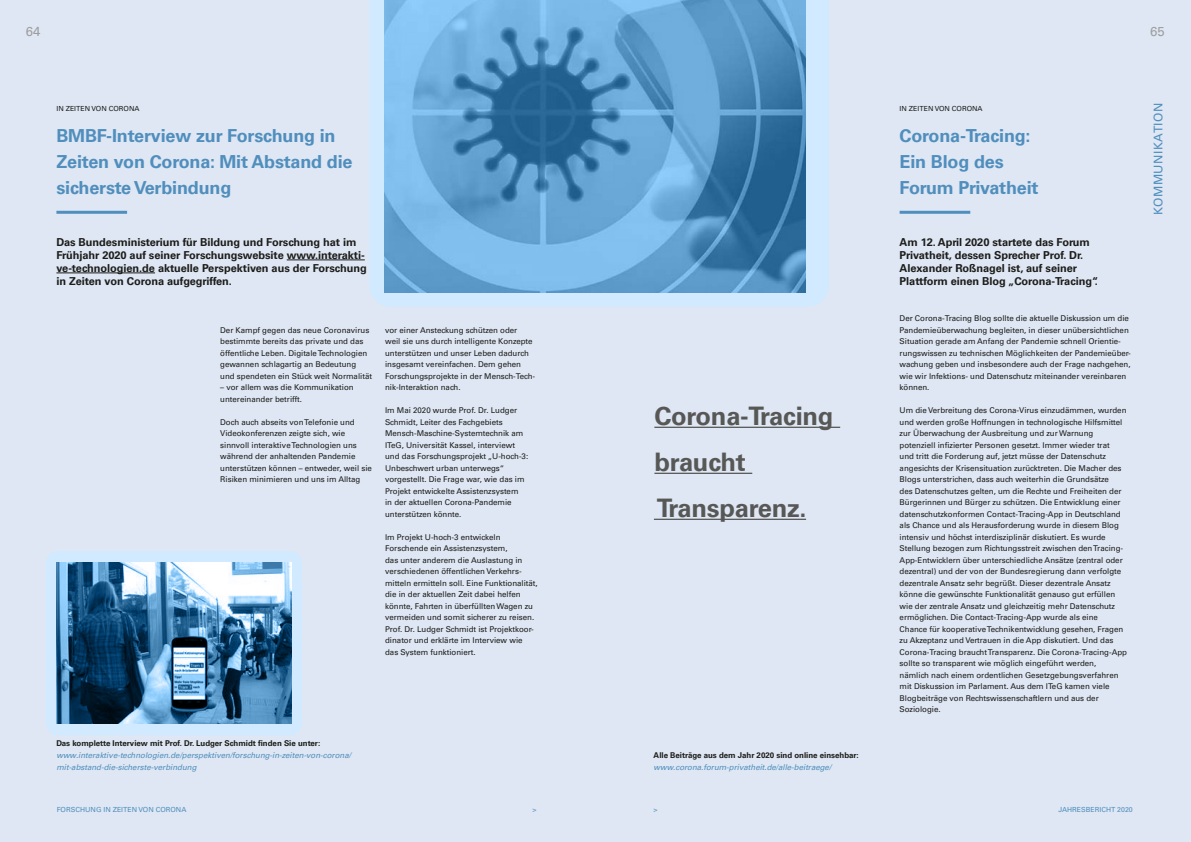
<style>
.page{position:relative;width:1191px;height:842px;background:#dee7f3}
.page>*{position:absolute;margin:0;border:0;box-sizing:border-box;transform-origin:0 0}
.t1{font:700 25.6px/46px "Univers LT Pro 65";letter-spacing:-.01em;color:#575756}
.t2{font:700 18px/26px "Univers LT Pro 65";letter-spacing:-.01em;color:#508ebd}
.t3{font:13px "Univers LT Pro 55 Roman";color:#9d9d9d}
.t4{font:12px "Univers LT Pro 55 Roman";letter-spacing:.04em;color:#508ebd}
.t5{font:700 11px/13px "Univers LT Pro 65";letter-spacing:-.005em;color:#1d1d1b}
.t6{font:8px/11.5px "Univers LT Pro 55 Roman";color:#1d1d1b}
.t7{font:italic 8px/12px "Univers LT Pro 55";color:#508ebd}
.t8{font:700 8px "Univers LT Pro 65";color:#1d1d1b}
.t9{font:7px "Univers LT Pro 55 Roman";color:#508ebd}
.t10{font:7px "Univers LT Pro 55 Roman";color:#1d1d1b}
</style>
<div class="page">
<hr style="left:654px;top:427px;width:186px;height:1px;background:#575756">
<hr style="left:654px;top:473px;width:98px;height:1px;background:#575756">
<hr style="left:654px;top:519px;width:152px;height:1px;background:#575756">
<hr style="left:287px;top:260px;width:78px;height:1px;background:#1d1d1b">
<hr style="left:56px;top:273px;width:99px;height:1px;background:#1d1d1b">
<hr style="left:56px;top:211px;width:71px;height:3px;background:#508ebd">
<hr style="left:899px;top:211px;width:71px;height:3px;background:#508ebd">
<svg style="left:46px;top:551px;width:256px;height:184px"></svg>
<svg style="left:369px;top:0;width:460px;height:306px;background:#6aa4d0"></svg>
<h3 class="t3" style="left:26px;top:22px;width:16px">64</h3>
<h3 class="t3" style="left:1150px;top:22px;width:16px">65</h3>
<p class="t10" style="left:56px;top:103px;width:85px">IN ZEITEN VON CORONA</p>
<h2 class="t2" style="left:56px;top:121px;width:298px">BMBF-Interview zur Forschung in<br>Zeiten von Corona: Mit Abstand die sicherste Verbindung</h2>
<h3 class="t5" style="left:56px;top:235px;width:312px">Das Bundesministerium für Bildung und Forschung hat im Frühjahr 2020 auf seiner Forschungswebsite www.interakti&shy;ve-technologien.de aktuelle Perspektiven aus der Forschung in Zeiten von Corona aufgegriffen.</h3>
<p class="t6" style="left:220px;top:324px;width:153px">Der Kampf gegen das neue Coronavirus bestimmte bereits das private und das öffentliche Leben. Digitale Technologien gewannen schlagartig an Bedeutung und spendeten ein Stück weit Normalität</p>
<p class="t6" style="left:220px;top:381px;width:135px">– vor allem was die Kommunikation untereinander betrifft.</p>
<p class="t6" style="left:220px;top:416px;width:153px">Doch auch abseits von Telefonie und Videokonferenzen zeigte sich, wie sinnvoll interaktive Technologien uns während der anhaltenden Pandemie unterstützen können – entweder, weil sie Risiken minimieren und uns im Alltag</p>
<p class="t6" style="left:385px;top:324px;width:152px">vor einer Ansteckung schützen oder<br>weil sie uns durch intelligente Konzepte unterstützen und unser Leben dadurch insgesamt vereinfachen. Dem gehen Forschungsprojekte in der Mensch-Tech&shy;nik-Interaktion nach.</p>
<p class="t6" style="left:385px;top:404px;width:145px">Im Mai 2020 wurde Prof. Dr. Ludger Schmidt, Leiter des Fachgebiets Mensch-Maschine-Systemtechnik am ITeG, Universität Kassel, interviewt und das Forschungsprojekt „U-hoch-3:<br>Unbeschwert urban unterwegs“ vorgestellt. Die Frage war, wie das im Projekt entwickelte Assistenzsystem<br>in der aktuellen Corona-Pandemie unterstützen könnte.</p>
<p class="t6" style="left:385px;top:531px;width:154px">Im Projekt U-hoch-3 entwickeln Forschende ein Assistenzsystem,<br>das unter anderem die Auslastung in verschiedenen öffentlichen Verkehrs&shy;mitteln ermitteln soll. Eine Funktionalität, die in der aktuellen Zeit dabei helfen könnte, Fahrten in überfüllten Wagen zu vermeiden und somit sicherer zu reisen.<br>Prof. Dr. Ludger Schmidt ist Projektkoor&shy;dinator und erklärte im Interview wie<br>das System funktioniert.</p>
<p class="t8" style="left:56px;top:738px;width:265px">Das komplette Interview mit Prof. Dr. Ludger Schmidt finden Sie unter:</p>
<p class="t7" style="left:56px;top:749px;width:296px">www.interaktive-technologien.de/perspektiven/forschung-in-zeiten-von-corona/ mit-abstand-die-sicherste-verbindung</p>
<h1 class="t1" style="left:654px;top:391px;width:181px">Corona-Tracing braucht<br>Transparenz.</h1>
<p class="t8" style="left:653px;top:750px;width:207px">Alle Beiträge aus dem Jahr 2020 sind online einsehbar:</p>
<p class="t7" style="left:653px;top:761px;width:179px">www.corona.forum-privatheit.de/alle-beitraege/</p>
<p class="t10" style="left:899px;top:103px;width:85px">IN ZEITEN VON CORONA</p>
<h2 class="t2" style="left:899px;top:121px;width:140px">Corona-Tracing:<br>Ein Blog des<br>Forum Privatheit</h2>
<h3 class="t5" style="left:899px;top:235px;width:200px">Am 12. April 2020 startete das Forum Privatheit, dessen Sprecher Prof. Dr.<br>Alexander Roßnagel ist, auf seiner Plattform einen Blog „Corona-Tracing“.</h3>
<p class="t6" style="left:899px;top:312px;width:233px">Der Corona-Tracing Blog sollte die aktuelle Diskussion um die Pandemieüberwachung begleiten, in dieser unübersichtlichen Situation gerade am Anfang der Pandemie schnell Orientie&shy;rungswissen zu technischen Möglichkeiten der Pandemieüber&shy;wachung geben und insbesondere auch der Frage nachgehen, wie wir Infektions- und Datenschutz miteinander vereinbaren können.</p>
<p class="t6" style="left:899px;top:404px;width:229px">Um die Verbreitung des Corona-Virus einzudämmen, wurden und werden große Hoffnungen in technologische Hilfsmittel zur Überwachung der Ausbreitung und zur Warnung potenziell infizierter Personen gesetzt. Immer wieder trat<br>und tritt die Forderung auf, jetzt müsse der Datenschutz angesichts der Krisensituation zurücktreten. Die Macher des Blogs unterstrichen, dass auch weiterhin die Grundsätze<br>des Datenschutzes gelten, um die Rechte und Freiheiten der Bürgerinnen und Bürger zu schützen. Die Entwicklung einer datenschutzkonformen Contact-Tracing-App in Deutschland als Chance und als Herausforderung wurde in diesem Blog intensiv und höchst interdisziplinär diskutiert. Es wurde Stellung bezogen zum Richtungsstreit zwischen den Tracing-App-Entwicklern über unterschiedliche Ansätze (zentral oder dezentral) und der von der Bundesregierung dann verfolgte dezentrale Ansatz sehr begrüßt. Dieser dezentrale Ansatz könne die gewünschte Funktionalität genauso gut erfüllen wie der zentrale Ansatz und gleichzeitig mehr Datenschutz ermöglichen. Die Contact-Tracing-App wurde als eine Chance für kooperative Technikentwicklung gesehen, Fragen zu Akzeptanz und Vertrauen in die App diskutiert. Und das Corona-Tracing braucht Transparenz. Die Corona-Tracing-App sollte so transparent wie möglich eingeführt werden, nämlich nach einem ordentlichen Gesetzgebungsverfahren mit Diskussion im Parlament. Aus dem ITeG kamen viele Blogbeiträge von Rechtswissenschaftlern und aus der Soziologie.</p>
<p class="t9" style="left:57px;top:805px;width:131px">FORSCHUNG IN ZEITEN VON CORONA</p>
<p class="t9" style="left:532px;top:805px;width:6px">&gt;</p>
<p class="t9" style="left:653px;top:805px;width:6px">&gt;</p>
<p class="t9" style="left:1058px;top:805px;width:76px">JAHRESBERICHT 2020</p>
<h3 class="t4" style="left:1150px;top:215px;width:114px;rotate:-90deg">KOMMUNIKATION</h3>
</div>
